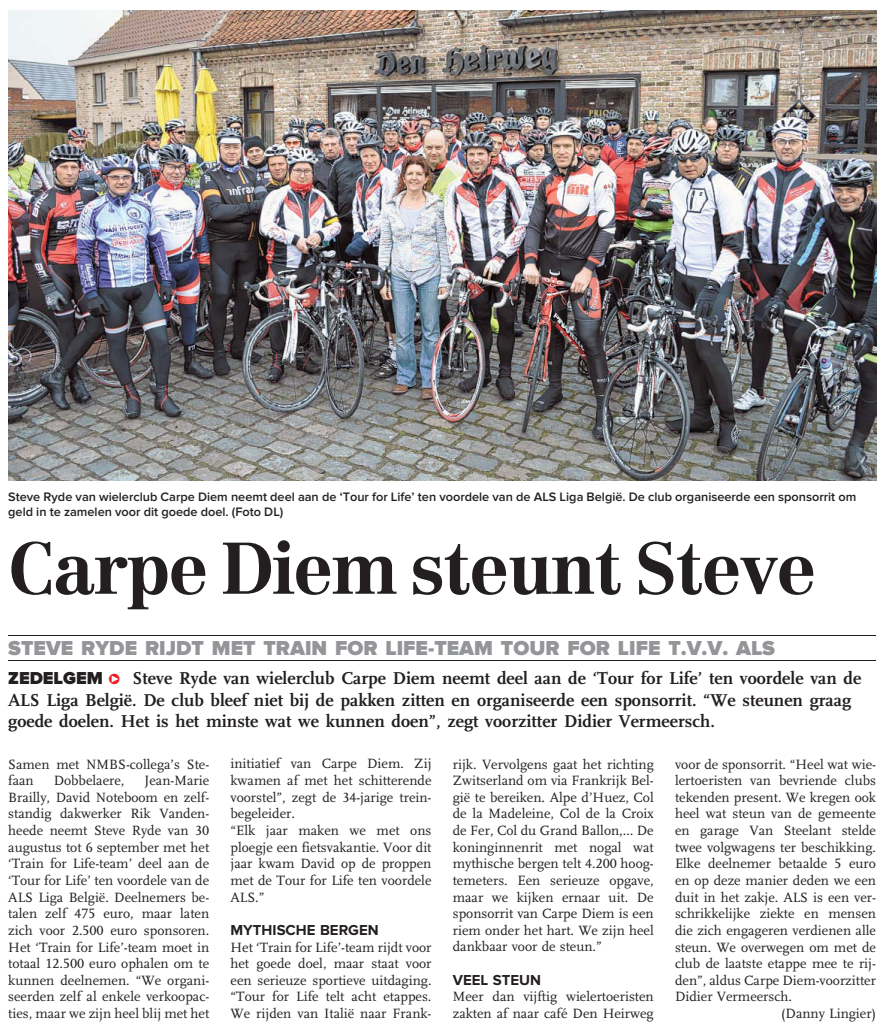
<style>
.page{position:relative;width:885px;height:1031px;background:#fff}
.page>*{position:absolute;margin:0;border:0;box-sizing:border-box;transform-origin:0 0}
.t1{font:700 71.7px "Centennial";letter-spacing:-.025em;color:#231f20}
.t2{font:900 20.85px "Proxima Nova";color:#939598}
.t3{font:700 18px/21.6px "Scala LF";color:#231f20}
.t4{font:700 15px "Proxima Nova";color:#231f20}
.t5{font:14.1px/16.6px "Scala LF";color:#231f20}
.t6{font:600 12.75px/14.4px "Proxima Nova";color:#231f20}
.s1{font-family:"Proxima Nova";font-weight:900}
.s2{color:#ed1c24}
</style>
<div class="page">
<img style="left:8px;top:10px;width:867px;height:470px">
<hr style="left:8px;top:634px;width:867px;height:1px;background:#231f20">
<hr style="left:8px;top:659px;width:867px;height:1px;background:#231f20">
<p class="t6" style="left:8px;top:490px;width:849px">Steve Ryde van wielerclub Carpe Diem neemt deel aan de ‘Tour for Life’ ten voordele van de ALS Liga België. De club organiseerde een sponsorrit om geld in te zamelen voor dit goede doel. (Foto DL)</p>
<h1 class="t1" style="left:8px;top:525px;width:809px">Carpe Diem steunt Steve</h1>
<h2 class="t2" style="left:8px;top:635px;width:768px">STEVE RYDE RIJDT MET TRAIN FOR LIFE-TEAM TOUR FOR LIFE T.V.V. ALS</h2>
<p class="t3" style="left:8px;top:667px;width:854px"><span class="s1">ZEDELGEM</span> <span class="s2">❑</span> Steve Ryde van wielerclub Carpe Diem neemt deel aan de ‘Tour for Life’ ten voordele van de<br>ALS Liga België. De club bleef niet bij de pakken zitten en organiseerde een sponsorrit. “We steunen graag goede doelen. Het is het minste wat we kunnen doen”, zegt voorzitter Didier Vermeersch.</p>
<p class="t5" style="left:8px;top:755px;width:202px">Samen met NMBS-collega’s Ste&shy;faan</p>
<p class="t5" style="left:54px;top:772px;width:72px">Dobbelaere,</p>
<p class="t5" style="left:8px;top:772px;width:202px;text-align:justify;text-indent:136px">Jean-Marie Brailly, David Noteboom en zelf&shy;standig dakwerker Rik Vanden&shy;heede neemt Steve Ryde van 30 augustus tot 6 september met het ‘Train for Life-team’ deel aan de ‘Tour for Life’ ten voordele van de ALS Liga België. Deelnemers be&shy;talen zelf 475 euro, maar laten zich voor 2.500 euro sponsoren.<br>Het ‘Train for Life’-team moet in totaal 12.500 euro ophalen om te kunnen deelnemen. “We organi&shy;seerden zelf al enkele verkoopac&shy;ties, maar we zijn heel blij met het</p>
<p class="t5" style="left:230px;top:755px;width:202px">initiatief van Carpe Diem. Zij kwamen af met het schitterende voorstel”, zegt de 34-jarige trein&shy;begeleider.<br>“Elk jaar maken we met ons ploegje een fietsvakantie. Voor dit jaar kwam David op de proppen met de Tour for Life ten voordele<br>ALS.”</p>
<p class="t4" style="left:230px;top:921px;width:150px">MYTHISCHE BERGEN</p>
<p class="t5" style="left:230px;top:938px;width:202px;text-align:justify">Het ‘Train for Life’-team rijdt voor het goede doel, maar staat voor een serieuze sportieve uitdaging. “Tour for Life telt acht etappes.<br>We rijden van Italië naar Frank-</p>
<p class="t5" style="left:452px;top:755px;width:202px;text-align:justify">rijk. Vervolgens gaat het richting Zwitserland om via Frankrijk Bel&shy;gië te bereiken. Alpe d’Huez, Col de la Madeleine, Col de la Croix de Fer, Col du Grand Ballon,… De koninginnenrit met nogal wat mythische bergen telt 4.200 hoog&shy;temeters. Een serieuze opgave, maar we kijken ernaar uit. De sponsorrit van Carpe Diem is een riem onder het hart. We zijn heel dankbaar voor de steun.”</p>
<p class="t4" style="left:452px;top:970px;width:90px">VEEL STEUN</p>
<p class="t5" style="left:452px;top:988px;width:202px">Meer dan vijftig wielertoeristen zakten af naar café Den Heirweg</p>
<p class="t5" style="left:675px;top:755px;width:202px">voor de sponsorrit. “Heel wat wie-</p>
<p class="t5" style="left:675px;top:772px;width:202px">lertoeristen van bevriende clubs</p>
<p class="t5" style="left:675px;top:789px;width:202px">tekenden present. We kregen ook</p>
<p class="t5" style="left:675px;top:805px;width:202px">heel wat steun van de gemeente</p>
<p class="t5" style="left:675px;top:822px;width:202px">en garage Van Steelant stelde</p>
<p class="t5" style="left:675px;top:838px;width:202px">twee volgwagens ter beschikking.</p>
<p class="t5" style="left:675px;top:855px;width:202px">Elke deelnemer betaalde 5 euro</p>
<p class="t5" style="left:675px;top:872px;width:202px">en op deze manier deden we een</p>
<p class="t5" style="left:675px;top:888px;width:202px">duit in het zakje. ALS is een ver-</p>
<p class="t5" style="left:675px;top:905px;width:202px">schrikkelijke ziekte en mensen</p>
<p class="t5" style="left:675px;top:922px;width:202px">die zich engageren verdienen alle</p>
<p class="t5" style="left:675px;top:938px;width:202px">steun. We overwegen om met de</p>
<p class="t5" style="left:675px;top:955px;width:202px">club de laatste etappe mee te rij-</p>
<p class="t5" style="left:675px;top:971px;width:202px">den”, aldus Carpe Diem-voorzitter</p>
<p class="t5" style="left:675px;top:988px;width:118px">Didier Vermeersch.</p>
<p class="t5" style="left:781px;top:1005px;width:96px">(Danny Lingier)</p>
</div>
